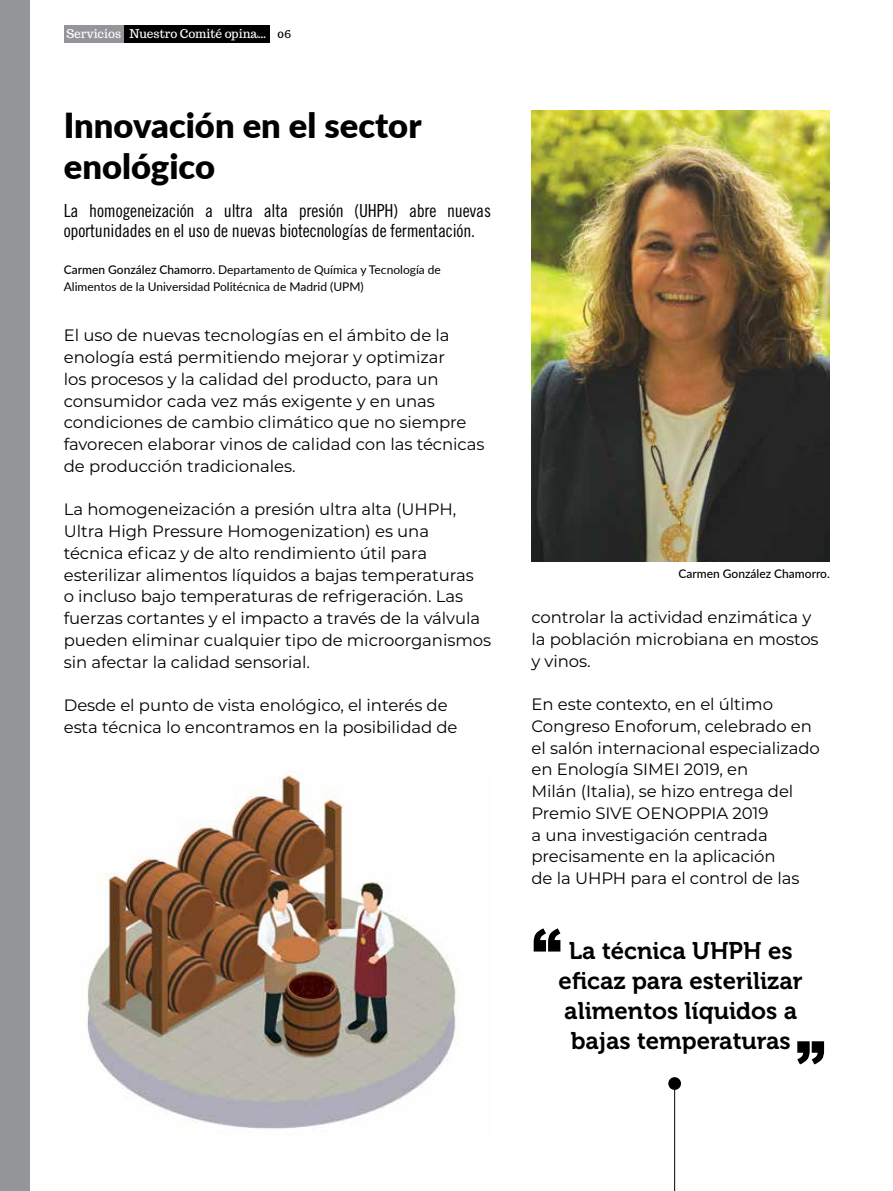
<style>
.page{position:relative;width:893px;height:1191px;background:#fff}
.page>*{position:absolute;margin:0;border:0;box-sizing:border-box;transform-origin:0 0}
.t1{font:900 34.5px/40.5px "Lato";color:#000}
.t2{font:24px/30px "Museo 700";color:#000;text-align:center}
.t3{font:18px/19.5px "Trade Gothic LT Std Cn 18";letter-spacing:-.01em;color:#000}
.t4{font:16.5px/21.8px "Montserrat";letter-spacing:-.005em;color:#000}
.t5{font:12px/16.5px "Lato";color:#000}
.t6{font:12px "Trocchi";color:#fff}
.t7{font:500 12px "Lato";color:#000}
.s1{color:#000}
.s2{font-weight:500}
</style>
<div class="page">
<div style="left:64px;top:25px;width:61px;height:18px;background:#939598"></div>
<div style="left:0;top:0;width:29px;height:1191px;background:#939598"></div>
<hr style="left:674px;top:1090px;width:1px;height:101px;background:#000">
<div style="left:124px;top:25px;width:146px;height:18px;background:#000"></div>
<svg style="left:797px;top:1041px;width:27px;height:23px"></svg>
<svg style="left:534px;top:928px;width:26px;height:23px"></svg>
<img style="left:531px;top:111px;width:298px;height:450px">
<div style="left:668px;top:1077px;width:13px;height:13px;background:#000;border-radius:50%"></div>
<img style="left:87px;top:770px;width:372px;height:359px">
<p class="t6" style="left:66px;top:26px;width:56px">Servicios</p>
<p class="t6" style="left:129px;top:25px;width:163px">Nuestro Comité opina… <span class="s1">06</span></p>
<h1 class="t1" style="left:64px;top:104px;width:359px">Innovación en el sector enológico</h1>
<p class="t3" style="left:64px;top:201px;width:429px">La homogeneización a ultra alta presión (UHPH) abre nuevas oportunidades en el uso de nuevas biotecnologías de fermentación.</p>
<p class="t5" style="left:64px;top:261px;width:379px"><span class="s2">Carmen González Chamorro.</span> Departamento de Química y Tecnología de<br>Alimentos de la Universidad Politécnica de Madrid (UPM)</p>
<p class="t4" style="left:64px;top:324px;width:422px">El uso de nuevas tecnologías en el ámbito de la enología está permitiendo mejorar y optimizar<br>los procesos y la calidad del producto, para un consumidor cada vez más exigente y en unas condiciones de cambio climático que no siempre favorecen elaborar vinos de calidad con las técnicas de producción tradicionales.</p>
<p class="t4" style="left:64px;top:498px;width:429px">La homogeneización a presión ultra alta (UHPH, Ultra High Pressure Homogenization) es una técnica eficaz y de alto rendimiento útil para esterilizar alimentos líquidos a bajas temperaturas<br>o incluso bajo temperaturas de refrigeración. Las fuerzas cortantes y el impacto a través de la válvula pueden eliminar cualquier tipo de microorganismos sin afectar la calidad sensorial.</p>
<p class="t4" style="left:64px;top:694px;width:395px">Desde el punto de vista enológico, el interés de esta técnica lo encontramos en la posibilidad de</p>
<p class="t7" style="left:678px;top:565px;width:153px">Carmen González Chamorro.</p>
<p class="t4" style="left:531px;top:606px;width:289px">controlar la actividad enzimática y la población microbiana en mostos y vinos.</p>
<p class="t4" style="left:531px;top:693px;width:290px">En este contexto, en el último<br>Congreso Enoforum, celebrado en el salón internacional especializado en Enología SIMEI 2019, en<br>Milán (Italia), se hizo entrega del<br>Premio SIVE OENOPPIA 2019<br>a una investigación centrada precisamente en la aplicación<br>de la UHPH para el control de las</p>
<h2 class="t2" style="left:559px;top:936px;width:246px">La técnica UHPH es eficaz para esterilizar alimentos líquidos a bajas temperaturas</h2>
</div>
